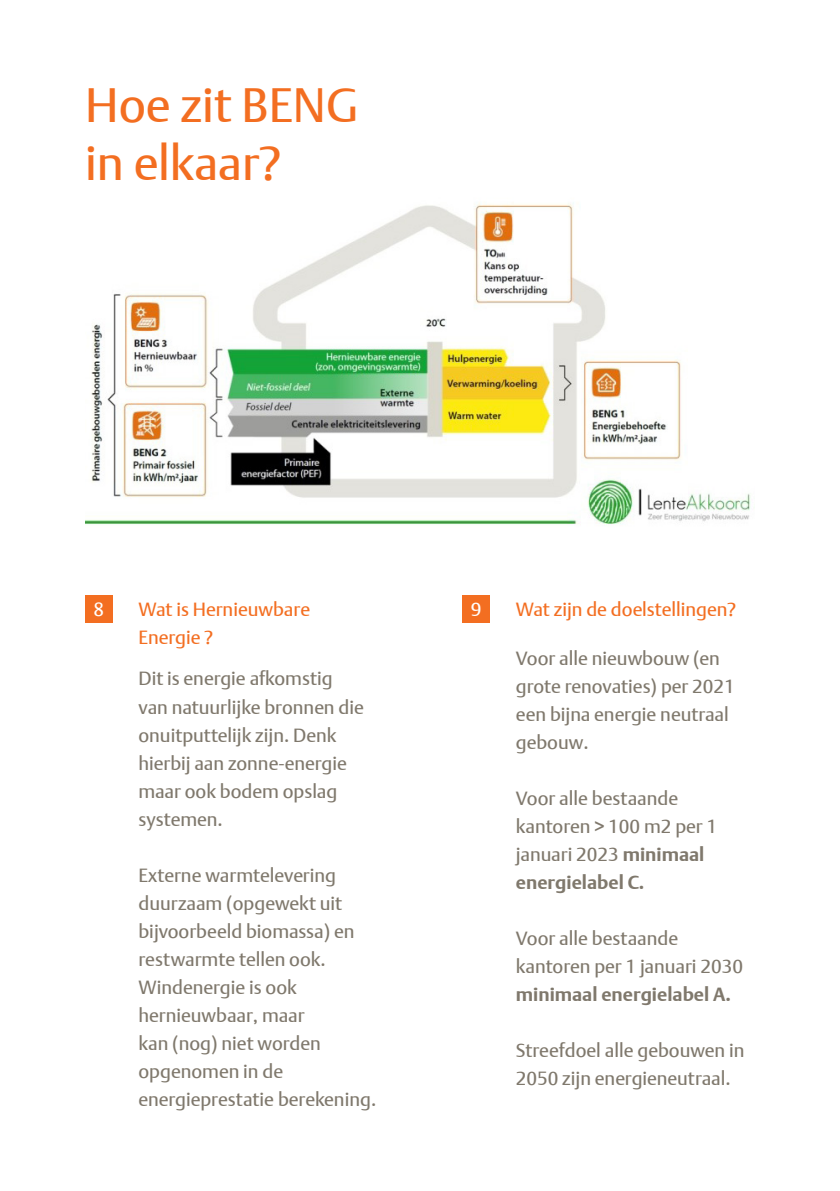
<style>
.page{position:relative;width:840px;height:1191px;background:#fff}
.page>*{position:absolute;margin:0;border:0;box-sizing:border-box;transform-origin:0 0}
.t1{font:48px "BAM Argo T";color:#f36e21}
.t2{font:19px/28px "BAM Argo T";color:#7f786c}
.t3{font:19px "BAM Argo T";color:#f36e21}
.t4{font:19px "BAM Argo T";color:#fff}
.s1{font-weight:700}
</style>
<div class="page">
<div style="left:85px;top:595px;width:27px;height:27px;background:#f36e21"></div>
<div style="left:462px;top:595px;width:27px;height:27px;background:#f36e21"></div>
<img style="left:85px;top:202px;width:666px;height:322px">
<p class="t1" style="left:85px;top:77px;width:274px">Hoe zit BENG</p>
<p class="t1" style="left:85px;top:134px;width:198px">in elkaar?</p>
<p class="t4" style="left:93px;top:598px;width:12px">8</p>
<p class="t3" style="left:515px;top:598px;width:222px">Wat zijn de doelstellingen?</p>
<p class="t2" style="left:515px;top:644px;width:220px">Voor alle nieuwbouw (en grote renovaties) per 2021 een bijna energie neutraal gebouw.</p>
<p class="t2" style="left:515px;top:784px;width:203px">Voor alle bestaande kantoren &gt; 100 m2 per 1 januari 2023 <span class="s1">minimaal energielabel C.</span></p>
<p class="t2" style="left:515px;top:924px;width:228px">Voor alle bestaande kantoren per 1 januari 2030 <span class="s1">minimaal energielabel A.</span></p>
<p class="t2" style="left:515px;top:1036px;width:230px">Streefdoel alle gebouwen in<br>2050 zijn energieneutraal.</p>
<p class="t3" style="left:138px;top:598px;width:173px">Wat is Hernieuwbare</p>
<p class="t3" style="left:138px;top:626px;width:76px">Energie ?</p>
<p class="t2" style="left:138px;top:664px;width:227px">Dit is energie afkomstig van natuurlijke bronnen die onuitputtelijk zijn. Denk hierbij aan zonne-energie maar ook bodem opslag systemen.</p>
<p class="t2" style="left:138px;top:860px;width:217px">Externe warmtelevering duurzaam (opgewekt uit bijvoorbeeld biomassa) en restwarmte tellen ook.</p>
<p class="t2" style="left:138px;top:972px;width:239px">Windenergie is ook hernieuwbaar, maar<br>kan (nog) niet worden opgenomen in de energieprestatie berekening.</p>
<p class="t4" style="left:470px;top:598px;width:12px">9</p>
</div>
